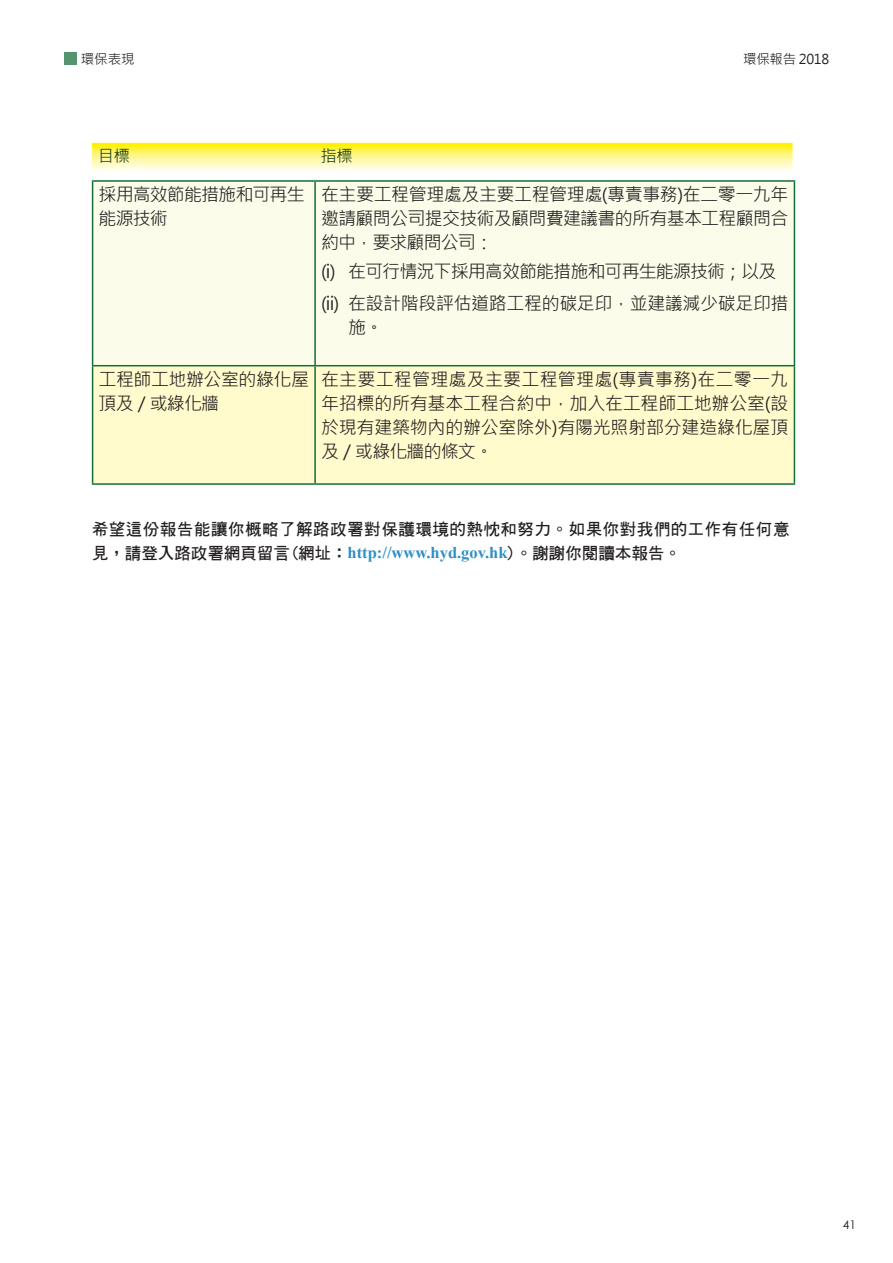
<style>
.page{position:relative;width:893px;height:1263px;background:#fff}
.page>*{position:absolute;margin:0;border:0;box-sizing:border-box;transform-origin:0 0}
.t1{font:18px/24px "Microsoft Jheng Hei";letter-spacing:-.04em;color:#231f20}
.t2{font:16.5px/24px "DF Hei Bd HK BF";letter-spacing:.03em;color:#231f20}
.t3{font:16.5px "Microsoft Jheng Hei";color:#173e1a}
.t4{font:13.5px "Microsoft Jheng Hei";letter-spacing:-.025em;color:#231f20}
.t5{font:12px "Century Gothic";color:#231f20}
.s1{font-family:"Times New Roman";font-weight:700;color:#2d8fc6}
</style>
<div class="page">
<div style="left:64px;top:52px;width:13px;height:13px;background:#54956e"></div>
<div style="left:93px;top:182px;width:701px;height:183px;background:#fbfce9"></div>
<div style="left:93px;top:366px;width:701px;height:117px;background:#fffbcc"></div>
<hr style="left:92px;top:180px;width:223px;height:2px;background:#136e38">
<hr style="left:315px;top:180px;width:480px;height:2px;background:#136e38">
<hr style="left:92px;top:182px;width:1px;height:183px;background:#136e38">
<hr style="left:314px;top:182px;width:2px;height:183px;background:#136e38">
<hr style="left:794px;top:182px;width:1px;height:183px;background:#136e38">
<hr style="left:92px;top:365px;width:223px;height:1px;background:#136e38">
<hr style="left:92px;top:366px;width:1px;height:117px;background:#136e38">
<hr style="left:315px;top:365px;width:480px;height:1px;background:#136e38">
<hr style="left:314px;top:366px;width:2px;height:117px;background:#136e38">
<hr style="left:794px;top:366px;width:1px;height:117px;background:#136e38">
<hr style="left:92px;top:483px;width:223px;height:2px;background:#136e38">
<hr style="left:315px;top:483px;width:480px;height:2px;background:#136e38">
<svg style="left:92px;top:143px;width:701px;height:28px;background:#fff686"></svg>
<p class="t4" style="left:81px;top:51px;width:55px">環保表現</p>
<p class="t4" style="left:743px;top:51px;width:87px">環保報告 2018</p>
<p class="t3" style="left:98px;top:146px;width:34px">目標</p>
<p class="t3" style="left:320px;top:146px;width:34px">指標</p>
<p class="t1" style="left:99px;top:183px;width:208px">採用高效節能措施和可再生能源技術</p>
<p class="t1" style="left:321px;top:183px;width:469px;text-align:justify">在主要工程管理處及主要工程管理處(專責事務)在二零一九年邀請顧問公司提交技術及顧問費建議書的所有基本工程顧問合約中，要求顧問公司：</p>
<p class="t1" style="left:321px;top:255px;width:469px;line-height:32.5px">(i) 在可行情況下採用高效節能措施和可再生能源技術；以及(ii) 在設計階段評估道路工程的碳足印，並建議減少碳足印措</p>
<p class="t1" style="left:348px;top:316px;width:37px">施。</p>
<p class="t1" style="left:99px;top:367px;width:212px">工程師工地辦公室的綠化屋頂及／或綠化牆</p>
<p class="t1" style="left:321px;top:367px;width:469px;text-align:justify">在主要工程管理處及主要工程管理處(專責事務)在二零一九年招標的所有基本工程合約中，加入在工程師工地辦公室(設於現有建築物內的辦公室除外)有陽光照射部分建造綠化屋頂及／或綠化牆的條文。</p>
<p class="t2" style="left:92px;top:517px;width:699px">希望這份報告能讓你概略了解路政署對保護環境的熱忱和努力。如果你對我們的工作有任何意見，請登入路政署網頁留言(網址：<span class="s1">http://www.hyd.gov.hk</span>)。謝謝你閱讀本報告。</p>
<p class="t5" style="left:843px;top:1216px;width:15px">41</p>
</div>
